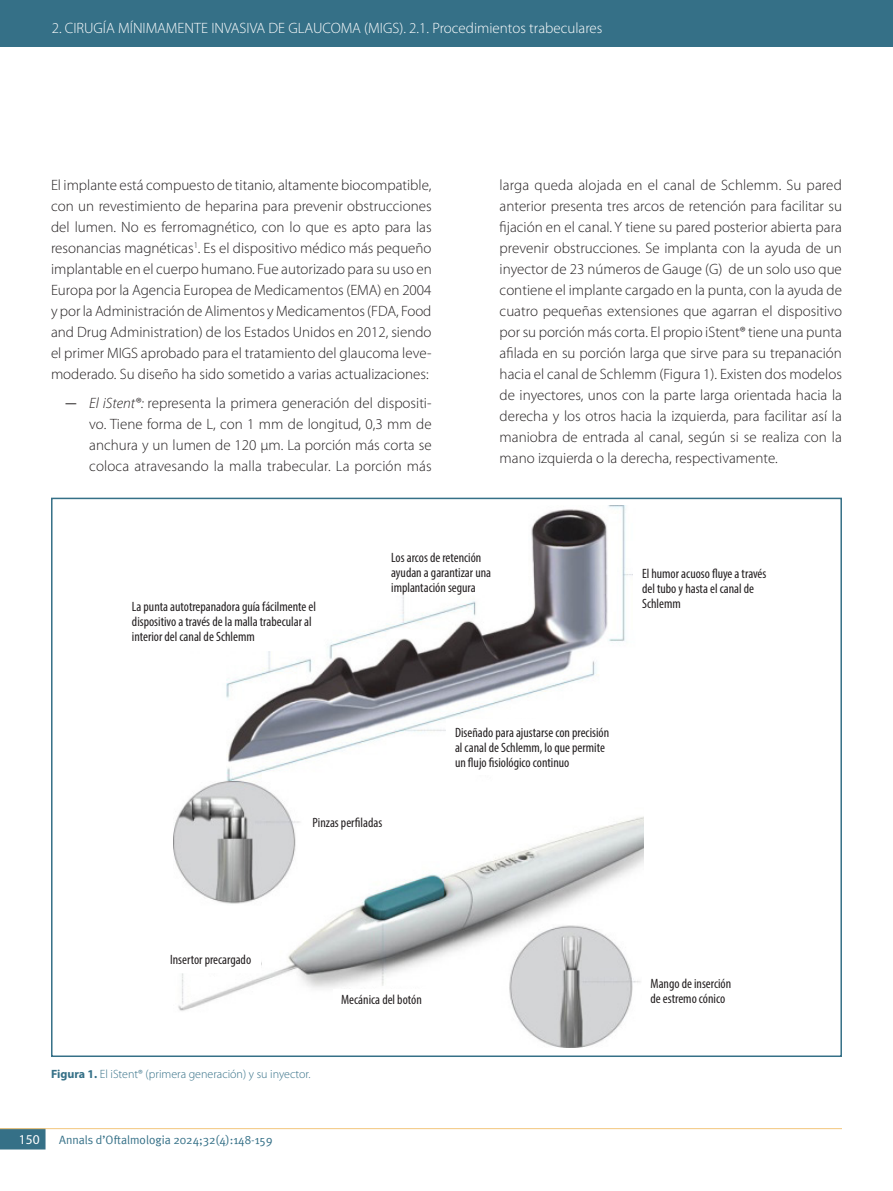
<style>
.page{position:relative;width:893px;height:1191px;background:#fff}
.page>*{position:absolute;margin:0;border:0;box-sizing:border-box;transform-origin:0 0}
.C__de_texto{font:300 15px/21px "Myriad Pro";color:#231f20;text-align:justify}
.t1{font:300 15px "Myriad Pro";color:#fff}
.C__de_texto-2{font:condensed 13.5px/15px "Myriad Pro";color:#231f20}
.t2{font:13.5px "Myriad Pro";color:#fff}
.titol_figuras{font:300 12px "Myriad Pro";color:#357087}
.t3{font:12px "Meta Plus Normal";color:#357087}
.s1{font-family:"Meta Plus Normal";font-weight:400}
.s2{font-style:italic}
.s3{font-weight:700}
</style>
<div class="page">
<svg style="left:0;top:1129px;width:46px;height:20px"></svg>
<hr style="left:0;top:1128px;width:842px;height:1px;background:#f3c67c">
<div style="left:0;top:0;width:893px;height:47px;background:#357087"></div>
<img style="left:173px;top:505px;width:470px;height:542px">
<div style="left:132px;top:591px;width:187px;height:60px;background:#fff"></div>
<div style="left:391px;top:549px;width:117px;height:45px;background:#fff"></div>
<div style="left:634px;top:545px;width:134px;height:84px;background:#fff"></div>
<div style="left:446px;top:719px;width:171px;height:55px;background:#fff"></div>
<div style="left:642px;top:965px;width:171px;height:50px;background:#fff"></div>
<div style="left:304px;top:804px;width:171px;height:36px;background:#fff"></div>
<div style="left:162px;top:944px;width:99px;height:29px;background:#fff"></div>
<div style="left:333px;top:989px;width:99px;height:20px;background:#fff"></div>
<p class="t1" style="left:52px;top:19px;width:552px">2. CIRUGÍA MÍNIMAMENTE INVASIVA DE GLAUCOMA (MIGS). 2.1. Procedimientos trabeculares</p>
<p class="C__de_texto" style="left:51px;top:174px;width:382px">El implante está compuesto de titanio, altamente biocompatible, con un revestimiento de heparina para prevenir obstrucciones del lumen. No es ferromagnético, con lo que es apto para las resonancias magnéticas<sup>1</sup>. Es el dispositivo médico más pequeño implantable en el cuerpo humano. Fue autorizado para su uso en Europa por la Agencia Europea de Medicamentos (EMA) en 2004 y por la Administración de Alimentos y Medicamentos (FDA, Food and Drug Administration) de los Estados Unidos en 2012, siendo el primer MIGS aprobado para el tratamiento del glaucoma leve&shy;moderado. Su diseño ha sido sometido a varias actualizaciones:</p>
<p class="C__de_texto" style="left:89px;top:393px;width:344px;text-indent:-26px"><span class="s1">—</span> <span class="s2">El iStent®:</span> representa la primera generación del dispositi&shy;vo. Tiene forma de L, con 1 mm de longitud, 0,3 mm de anchura y un lumen de 120 µm. La porción más corta se coloca atravesando la malla trabecular. La porción más</p>
<p class="C__de_texto" style="left:500px;top:174px;width:344px">larga queda alojada en el canal de Schlemm. Su pared anterior presenta tres arcos de retención para facilitar su fijación en el canal. Y tiene su pared posterior abierta para prevenir obstrucciones. Se implanta con la ayuda de un inyector de 23 números de Gauge (G) de un solo uso que contiene el implante cargado en la punta, con la ayuda de cuatro pequeñas extensiones que agarran el dispositivo por su porción más corta. El propio iStent® tiene una punta afilada en su porción larga que sirve para su trepanación hacia el canal de Schlemm (Figura 1). Existen dos modelos de inyectores, unos con la parte larga orientada hacia la derecha y los otros hacia la izquierda, para facilitar así la maniobra de entrada al canal, según si se realiza con la mano izquierda o la derecha, respectivamente.</p>
<p class="C__de_texto-2" style="left:132px;top:599px;width:185px">La punta autotrepanadora guía fácilmente el dispositivo a través de la malla trabecular al interior del canal de Schlemm</p>
<p class="C__de_texto-2" style="left:391px;top:549px;width:101px">Los arcos de retención ayudan a garantizar una implantación segura</p>
<p class="C__de_texto-2" style="left:642px;top:565px;width:126px">El humor acuoso fluye a través del tubo y hasta el canal de<br>Schlemm</p>
<p class="C__de_texto-2" style="left:313px;top:815px;width:71px">Pinzas perfiladas</p>
<p class="C__de_texto-2" style="left:455px;top:724px;width:156px">Diseñado para ajustarse con precisión al canal de Schlemm, lo que permite un flujo fisiológico continuo</p>
<p class="C__de_texto-2" style="left:170px;top:951px;width:83px">Insertor precargado</p>
<p class="titol_figuras" style="left:51px;top:1066px;width:261px"><span class="s3">Figura 1.</span> El iStent® (primera generación) y su inyector.</p>
<p class="t2" style="left:19px;top:1130px;width:22px">150</p>
<p class="t3" style="left:59px;top:1132px;width:215px">Annals d’Oftalmologia 2024;32(4):148-159</p>
<p class="C__de_texto-2" style="left:341px;top:992px;width:82px">Mecánica del botón</p>
<p class="C__de_texto-2" style="left:651px;top:976px;width:82px">Mango de inserción de estremo cónico</p>
</div>
